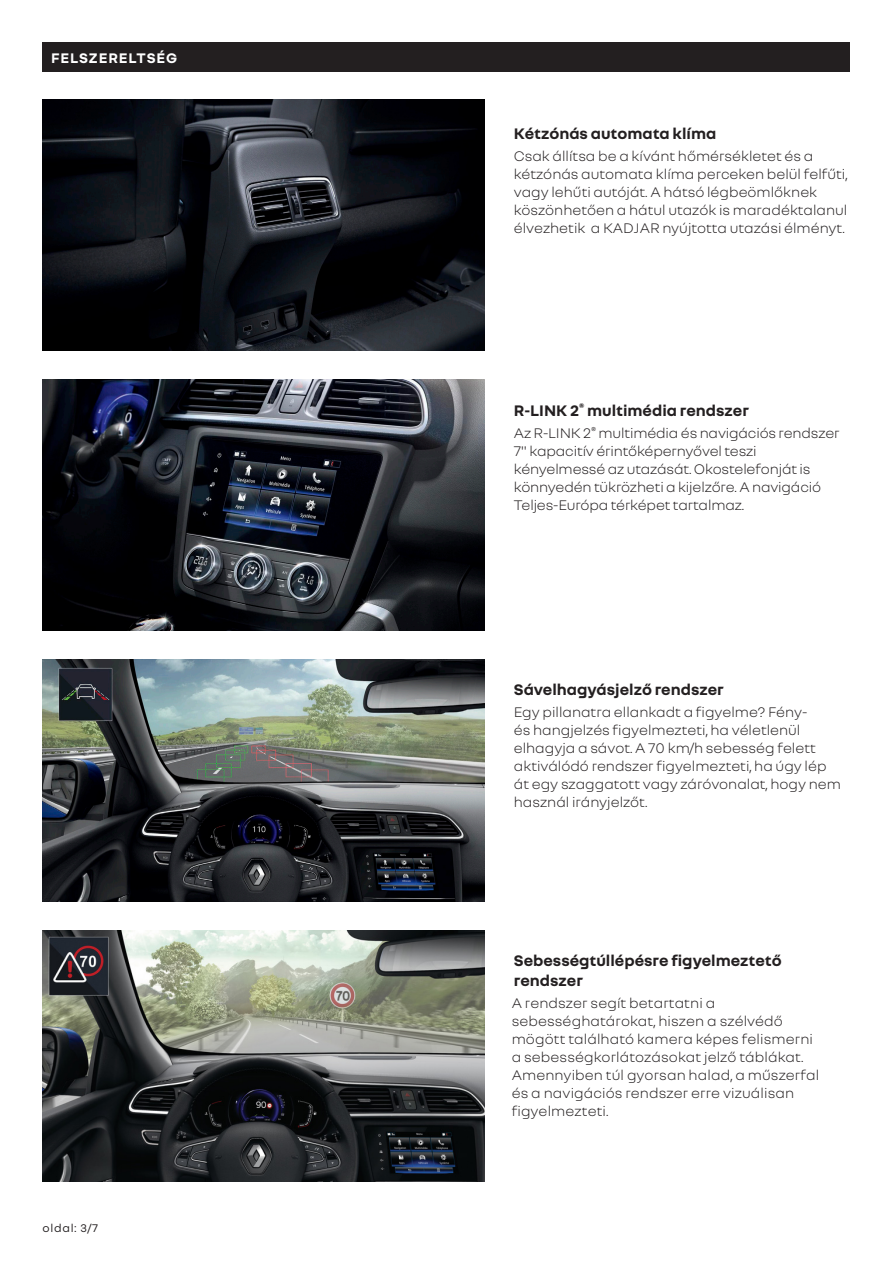
<style>
.page{position:relative;width:893px;height:1263px;background:#fff}
.page>*{position:absolute;margin:0;border:0;box-sizing:border-box;transform-origin:0 0}
.t1{font:700 16.5px/19.8px "Nouvel R";color:#231f20}
.t2{font:300 15px/18px "Nouvel R";color:#231f20}
.titulek{font:700 15px "Nouvel R";letter-spacing:.06em;color:#fff}
.t3{font:12px "Nouvel R";letter-spacing:.06em;color:#231f20}
</style>
<div class="page">
<div style="left:43px;top:43px;width:807px;height:29px;background:#231f20"></div>
<img style="left:43px;top:380px;width:441px;height:250px">
<img style="left:43px;top:100px;width:442px;height:250px">
<img style="left:43px;top:659px;width:442px;height:242px">
<img style="left:43px;top:931px;width:442px;height:251px">
<p class="titulek" style="left:51px;top:48px;width:128px">FELSZERELTSÉG</p>
<p class="t3" style="left:43px;top:1220px;width:57px">oldal: 3/7</p>
<p class="t1" style="left:514px;top:123px;width:204px">Kétzónás automata klíma</p>
<p class="t2" style="left:514px;top:147px;width:335px">Csak állítsa be a kívánt hőmérsékletet és a kétzónás automata klíma perceken belül felfűti, vagy lehűti autóját. A hátsó légbeömlőknek köszönhetően a hátul utazók is maradéktalanul élvezhetik a KADJAR nyújtotta utazási élményt.</p>
<p class="t1" style="left:514px;top:399px;width:237px">R-LINK 2<sup>®</sup> multimédia rendszer</p>
<p class="t2" style="left:514px;top:423px;width:327px">Az R-LINK 2<sup>®</sup> multimédia és navigációs rendszer</p>
<p class="t2" style="left:514px;top:441px;width:309px">7" kapacitív érintőképernyővel teszi kényelmessé az utazását. Okostelefonját is könnyedén tükrözheti a kijelzőre. A navigáció Teljes-Európa térképet tartalmaz.</p>
<p class="t1" style="left:514px;top:678px;width:212px">Sávelhagyásjelző rendszer</p>
<p class="t2" style="left:514px;top:702px;width:329px">Egy pillanatra ellankadt a figyelme? Fény-<br>és hangjelzés figyelmezteti, ha véletlenül elhagyja a sávot. A 70 km/h sebesség felett aktiválódó rendszer figyelmezteti, ha úgy lép át egy szaggatott vagy záróvonalat, hogy nem használ irányjelzőt.</p>
<p class="t1" style="left:514px;top:950px;width:269px">Sebességtúllépésre figyelmeztető rendszer</p>
<p class="t2" style="left:512px;top:993px;width:309px">A rendszer segít betartatni a sebességhatárokat, hiszen a szélvédő mögött található kamera képes felismerni a sebességkorlátozásokat jelző táblákat.<br>Amennyiben túl gyorsan halad, a műszerfal és a navigációs rendszer erre vizuálisan figyelmezteti.</p>
</div>
